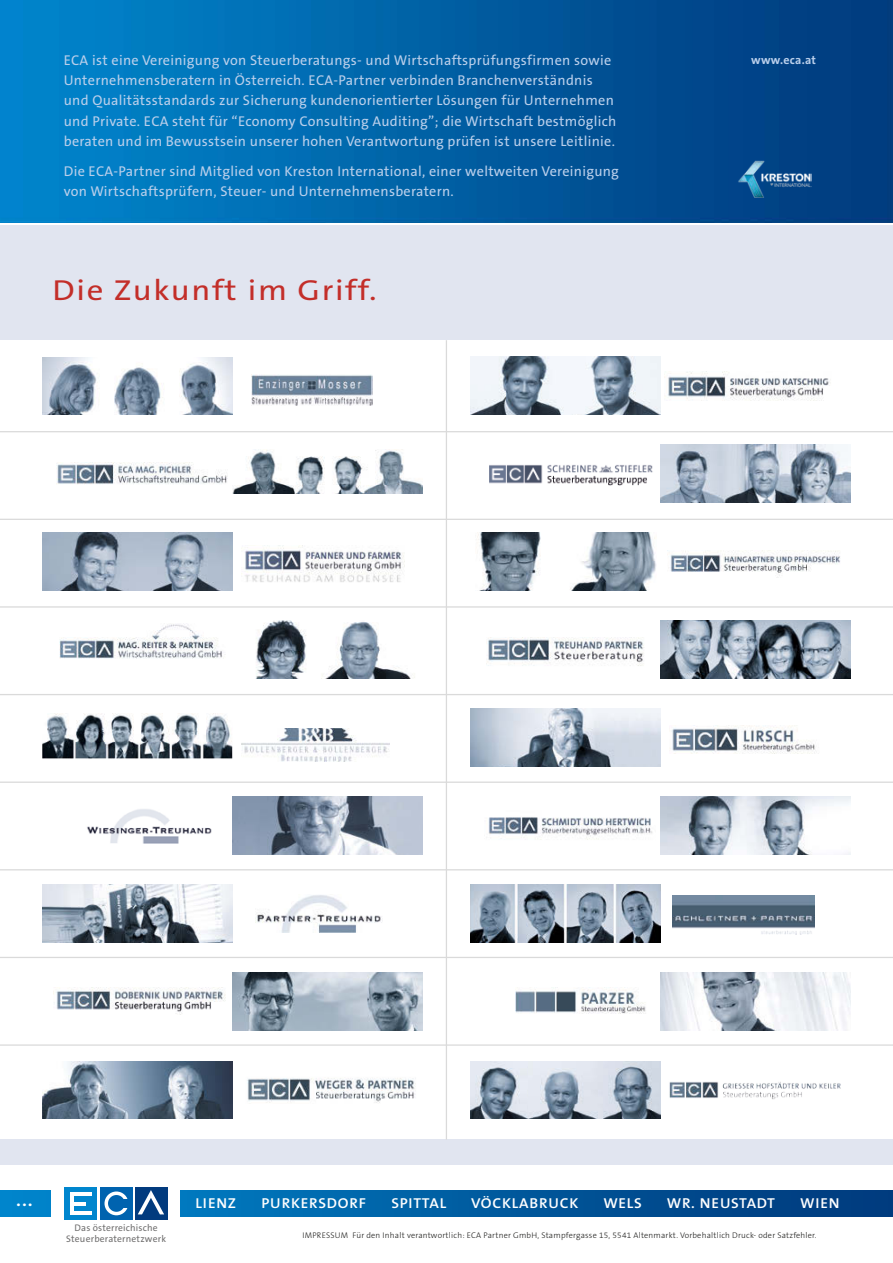
<style>
.page{position:relative;width:893px;height:1263px;background:#fff}
.page>*{position:absolute;margin:0;border:0;box-sizing:border-box;transform-origin:0 0}
.t1{font:29.1px "The Sans B5 Plain";letter-spacing:.05em;color:#c32e29;scale:1.14 1}
.t2{font:600 14.4px "The Sans B6";letter-spacing:.05em;color:#fff;scale:1.06 1}
.t3{font:800 14.4px "The Sans B8";color:#fff;scale:1.06 1}
.t4{font:14.25px/20.2px "The Sans B5 Plain";letter-spacing:.02em;color:#bacfeb}
.t5{font:700 12px "The Sans B7";letter-spacing:.02em;color:#bacfeb}
.t6{font:9.6px/10.4px "The Sans B5 Plain";letter-spacing:.02em;color:#706f6f;text-align:center}
.bodytext{font:300 8.25px "The Sans B3";letter-spacing:.025em;color:#1d1d1b}
</style>
<div class="page">
<img style="left:0;top:0;width:893px;height:223px">
<img style="left:0;top:1191px;width:893px;height:25px">
<div style="left:51px;top:1183px;width:129px;height:62px;background:#fff"></div>
<div style="left:64px;top:1187px;width:33px;height:32px;background:#0086ce"></div>
<div style="left:100px;top:1187px;width:32px;height:32px;background:#0063af"></div>
<div style="left:135px;top:1187px;width:33px;height:32px;background:#023b7e"></div>
<hr style="left:70px;top:1192px;width:22px;height:4px;background:#fff">
<hr style="left:70px;top:1211px;width:22px;height:3px;background:#fff">
<hr style="left:70px;top:1202px;width:15px;height:3px;background:#fff">
<hr style="left:70px;top:1192px;width:4px;height:22px;background:#fff">
<div style="left:105px;top:1191px;width:23px;height:24px;border:4px solid #fff;border-radius:50%"></div>
<div style="left:121px;top:1199px;width:8px;height:8px;background:#0063af"></div>
<svg style="left:138px;top:1190px;width:26px;height:24px"></svg>
<img style="left:737px;top:160px;width:74px;height:38px">
<div style="left:0;top:1140px;width:893px;height:25px;background:#e1e5f0"></div>
<div style="left:0;top:225px;width:893px;height:115px;background:#e1e5f0"></div>
<hr style="left:0;top:431px;width:893px;height:1px;background:#dadada">
<hr style="left:0;top:519px;width:893px;height:1px;background:#dadada">
<hr style="left:0;top:606px;width:893px;height:2px;background:#dadada">
<hr style="left:0;top:694px;width:893px;height:1px;background:#dadada">
<hr style="left:0;top:781px;width:893px;height:2px;background:#dadada">
<hr style="left:0;top:869px;width:893px;height:1px;background:#dadada">
<hr style="left:0;top:957px;width:893px;height:1px;background:#dadada">
<hr style="left:0;top:1044px;width:893px;height:2px;background:#dadada">
<hr style="left:446px;top:340px;width:1px;height:800px;background:#dadada">
<img style="left:87px;top:809px;width:125px;height:35px">
<img style="left:232px;top:796px;width:190px;height:58px">
<img style="left:232px;top:449px;width:190px;height:45px">
<img style="left:56px;top:463px;width:171px;height:21px">
<img style="left:42px;top:533px;width:190px;height:58px">
<img style="left:241px;top:546px;width:164px;height:36px">
<img style="left:232px;top:972px;width:190px;height:58px">
<img style="left:56px;top:988px;width:170px;height:25px">
<img style="left:42px;top:1061px;width:190px;height:58px">
<img style="left:255px;top:895px;width:128px;height:37px">
<img style="left:43px;top:884px;width:189px;height:58px">
<img style="left:256px;top:621px;width:159px;height:57px">
<img style="left:59px;top:624px;width:163px;height:35px">
<img style="left:242px;top:728px;width:148px;height:33px">
<img style="left:42px;top:714px;width:190px;height:45px">
<img style="left:42px;top:357px;width:190px;height:58px">
<img style="left:252px;top:374px;width:121px;height:32px">
<img style="left:527px;top:1061px;width:76px;height:58px">
<img style="left:603px;top:1061px;width:57px;height:58px">
<img style="left:470px;top:1061px;width:57px;height:58px">
<img style="left:660px;top:1076px;width:181px;height:27px">
<img style="left:667px;top:550px;width:173px;height:26px">
<img style="left:477px;top:533px;width:179px;height:58px">
<img style="left:470px;top:708px;width:190px;height:58px">
<img style="left:672px;top:725px;width:143px;height:28px">
<img style="left:488px;top:817px;width:165px;height:23px">
<img style="left:660px;top:796px;width:190px;height:58px">
<img style="left:660px;top:445px;width:190px;height:58px">
<img style="left:489px;top:465px;width:164px;height:20px">
<img style="left:486px;top:638px;width:158px;height:28px">
<img style="left:660px;top:621px;width:190px;height:57px">
<img style="left:672px;top:895px;width:142px;height:39px">
<img style="left:470px;top:884px;width:190px;height:58px">
<img style="left:516px;top:987px;width:130px;height:26px">
<img style="left:660px;top:972px;width:190px;height:58px">
<img style="left:470px;top:357px;width:190px;height:58px">
<img style="left:668px;top:371px;width:161px;height:29px">
<img style="left:247px;top:1078px;width:169px;height:25px">
<p class="t4" style="left:64px;top:51px;width:549px">ECA ist eine Vereinigung von Steuerberatungs- und Wirtschaftsprüfungsfirmen sowie</p>
<p class="t5" style="left:751px;top:54px;width:66px">www.eca.at</p>
<p class="t4" style="left:64px;top:71px;width:530px">Unternehmensberatern in Österreich. ECA-Partner verbinden Branchenverständnis</p>
<p class="t4" style="left:64px;top:91px;width:552px">und Qualitätsstandards zur Sicherung kundenorientierter Lösungen für Unternehmen</p>
<p class="t4" style="left:64px;top:112px;width:554px">und Private. ECA steht für “Economy Consulting Auditing”; die Wirtschaft bestmöglich</p>
<p class="t4" style="left:64px;top:132px;width:553px">beraten und im Bewusstsein unserer hohen Verantwortung prüfen ist unsere Leitlinie.</p>
<p class="t4" style="left:64px;top:162px;width:557px">Die ECA-Partner sind Mitglied von Kreston International, einer weltweiten Vereinigung von Wirtschaftsprüfern, Steuer- und Unternehmensberatern.</p>
<p class="t1" style="left:52px;top:275px;width:286px">Die Zukunft im Griff.</p>
<p class="t3" style="left:17px;top:1193px;width:16px">...</p>
<p class="t2" style="left:196px;top:1195px;width:40px">LIENZ</p>
<p class="t2" style="left:261px;top:1195px;width:100px">PURKERSDORF</p>
<p class="t2" style="left:391px;top:1195px;width:53px">SPITTAL</p>
<p class="t2" style="left:471px;top:1195px;width:103px">VÖCKLABRUCK</p>
<p class="t2" style="left:603px;top:1195px;width:38px">WELS</p>
<p class="t2" style="left:667px;top:1195px;width:104px">WR. NEUSTADT</p>
<p class="t2" style="left:800px;top:1195px;width:39px">WIEN</p>
<p class="t6" style="left:66px;top:1223px;width:101px">Das österreichische<br>Steuerberaternetzwerk</p>
<p class="bodytext" style="left:303px;top:1231px;width:515px">IMPRESSUM Für den Inhalt verantwortlich: ECA Partner GmbH, Stampfergasse 15, 5541 Altenmarkt. Vorbehaltlich Druck- oder Satzfehler.</p>
</div>
